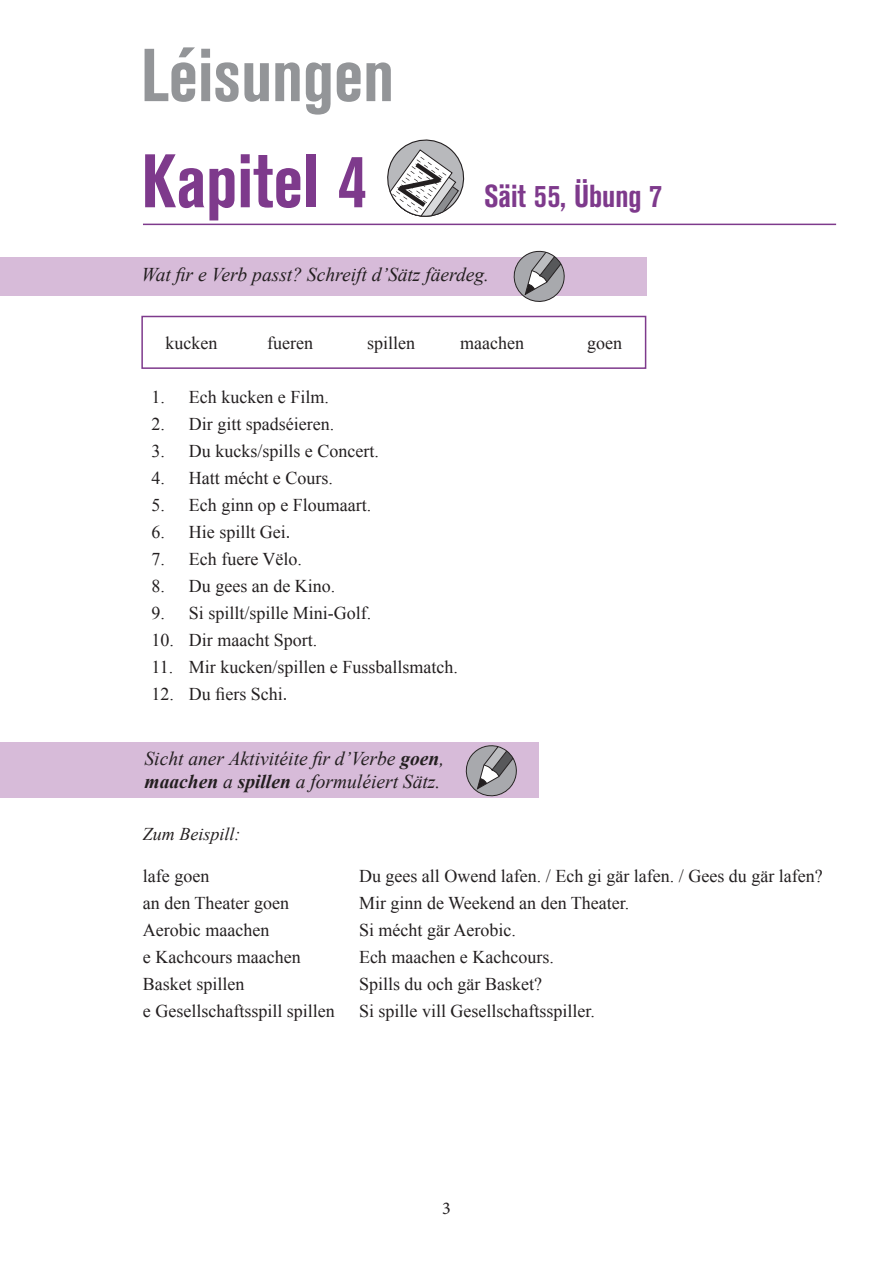
<style>
.page{position:relative;width:893px;height:1263px;background:#fff}
.page>*{position:absolute;margin:0;border:0;box-sizing:border-box;transform-origin:0 0}
.t1{font:700 condensed 75px "Akzidenz Grotesk BE";color:#7e3a8c}
.t2{font:700 condensed 74.1px "Akzidenz Grotesk BE";color:#939598}
.t3{font:700 condensed 31.5px "Akzidenz Grotesk BE";color:#7e3a8c}
.List_Paragraph{font:italic 19.5px/23.4px "Times New Roman";color:#231f20}
.t4{font:18px "Times New Roman";color:#231f20}
.t5{font:italic 18px "Times New Roman";color:#231f20}
.t6{font:18px "Minion Pro";color:#231f20}
.s1{font-family:"Calibri"}
.s2{font-weight:700}
</style>
<div class="page">
<svg style="left:387px;top:139px;width:78px;height:78px"></svg>
<hr style="left:143px;top:224px;width:693px;height:1px;background:#7e3a8c">
<div style="left:0;top:257px;width:646px;height:39px;background:#d7bbd9"></div>
<svg style="left:513px;top:250px;width:52px;height:52px"></svg>
<div style="left:0;top:742px;width:539px;height:55px;background:#d7bbd9"></div>
<svg style="left:465px;top:745px;width:52px;height:52px"></svg>
<div style="left:141px;top:316px;width:505px;height:53px;border:2px solid #7e3a8c"></div>
<p class="t2" style="left:141px;top:33px;width:255px">Léisungen</p>
<p class="t1" style="left:141px;top:138px;width:227px">Kapitel 4</p>
<p class="t3" style="left:484px;top:178px;width:179px">Säit 55, Übung 7</p>
<p class="List_Paragraph" style="left:141px;top:262px;width:349px">Wat fir e Verb passt? Schreift d’Sätz fäerdeg.</p>
<p class="t4" style="left:166px;top:330px;width:53px">kucken</p>
<p class="t4" style="left:267px;top:330px;width:47px">fueren</p>
<p class="t4" style="left:367px;top:330px;width:50px">spillen</p>
<p class="t4" style="left:460px;top:330px;width:65px">maachen</p>
<p class="t4" style="left:587px;top:330px;width:36px">goen</p>
<p class="t4" style="left:151px;top:384px;width:179px">1. Ech kucken e Film.</p>
<p class="t4" style="left:151px;top:411px;width:184px">2. Dir gitt spadséieren.</p>
<p class="t4" style="left:151px;top:438px;width:229px">3. Du kucks/spills e Concert.</p>
<p class="t4" style="left:151px;top:465px;width:183px">4. Hatt mécht e Cours.</p>
<p class="t4" style="left:151px;top:492px;width:221px">5. Ech ginn op e Floumaart.</p>
<p class="t4" style="left:151px;top:519px;width:141px">6. Hie spillt Gei<span class="s1">.</span></p>
<p class="t4" style="left:151px;top:546px;width:152px">7. Ech fuere Vëlo.</p>
<p class="t4" style="left:151px;top:573px;width:185px">8. Du gees an de Kino.</p>
<p class="t4" style="left:151px;top:600px;width:222px">9. Si spillt/spille Mini-Golf.</p>
<p class="t4" style="left:151px;top:627px;width:167px">10. Dir maacht Sport.</p>
<p class="t4" style="left:151px;top:654px;width:308px">11. Mir kucken/spillen e Fussballsmatch.</p>
<p class="t4" style="left:151px;top:681px;width:138px">12. Du fiers Schi<span class="s1">.</span></p>
<p class="List_Paragraph" style="left:145px;top:746px;width:301px">Sicht aner Aktivitéite fir d’Verbe <span class="s2">goen</span>, <span class="s2">maachen</span> a <span class="s2">spillen</span> a formuléiert Sätz.</p>
<p class="t5" style="left:143px;top:821px;width:99px">Zum Beispill:</p>
<p class="t4" style="left:143px;top:864px;width:68px">lafe goen</p>
<p class="t4" style="left:359px;top:864px;width:465px">Du gees all Owend lafen. / Ech gi gär lafen. / Gees du gär lafen?</p>
<p class="t4" style="left:143px;top:891px;width:148px">an den Theater goen</p>
<p class="t4" style="left:359px;top:891px;width:272px">Mir ginn de Weekend an den Theater.</p>
<p class="t4" style="left:143px;top:918px;width:128px">Aerobic maachen</p>
<p class="t4" style="left:359px;top:918px;width:158px">Si mécht gär Aerobic.</p>
<p class="t4" style="left:143px;top:945px;width:159px">e Kachcours maachen</p>
<p class="t4" style="left:359px;top:945px;width:196px">Ech maachen e Kachcours.</p>
<p class="t4" style="left:143px;top:972px;width:103px">Basket spillen</p>
<p class="t4" style="left:359px;top:972px;width:184px">Spills du och gär Basket?</p>
<p class="t4" style="left:143px;top:999px;width:193px">e Gesellschaftsspill spillen</p>
<p class="t4" style="left:359px;top:999px;width:237px">Si spille vill Gesellschaftsspiller.</p>
<p class="t6" style="left:442px;top:1196px;width:10px">3</p>
</div>
